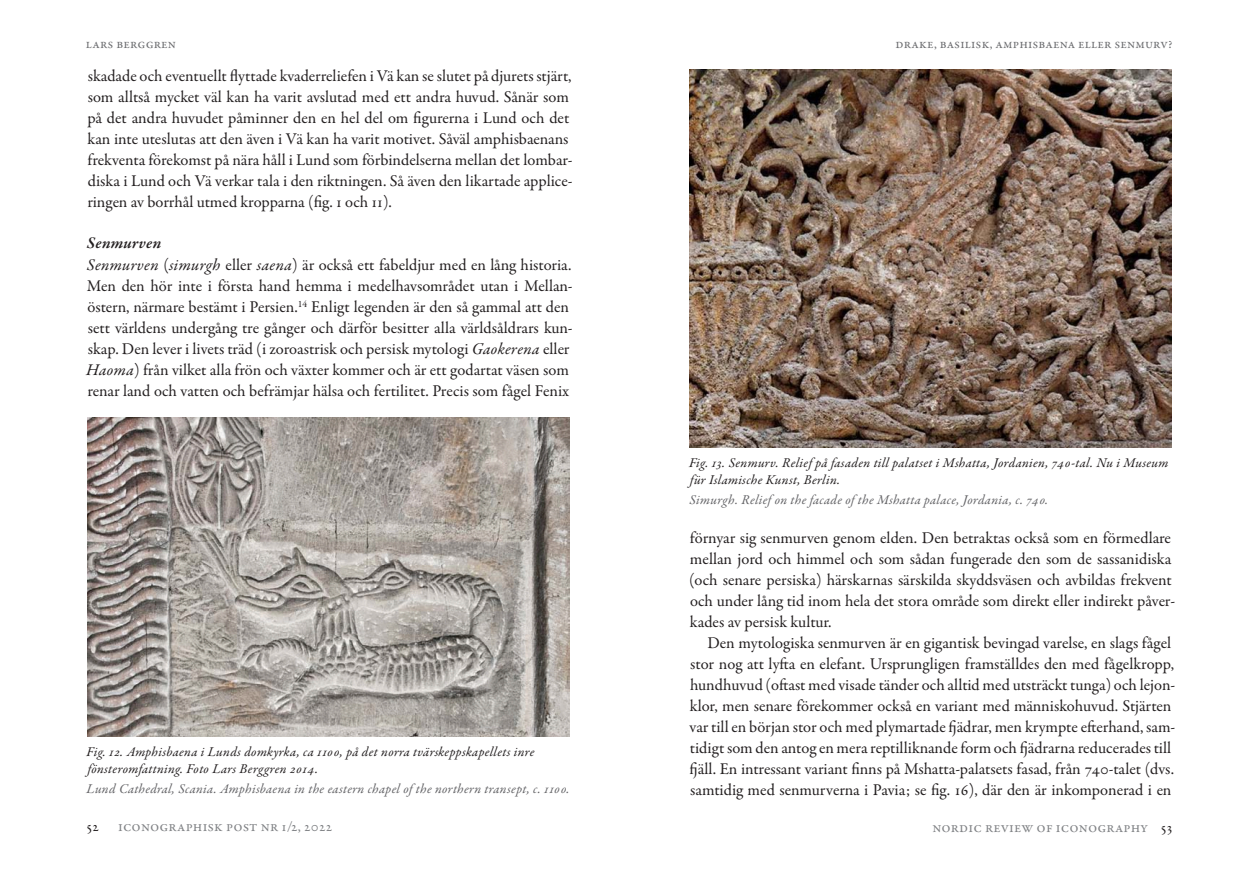
<style>
.page{position:relative;width:1259px;height:893px;background:#fff}
.page>*{position:absolute;margin:0;border:0;box-sizing:border-box;transform-origin:0 0}
.Brödtext_indrag{font:16.5px/21px "Garamond Premr Pro";letter-spacing:-.005em;color:#231f20}
.Brödtext{font:16.5px/21px "Garamond Premr Pro";letter-spacing:-.005em;color:#231f20}
.Brödtext-2{font:italic 600 16.5px "Garamond Premr Pro";letter-spacing:.02em;color:#231f20}
.t1{font:15px "Garamond Premr Pro";letter-spacing:.01em;color:#808285}
.t2{font:15px "Garamond Premr Pro";color:#231f20}
.Bildtext{font:italic 13.5px/16.2px "Garamond Premr Pro";letter-spacing:.02em;color:#231f20}
.Captions_in_English{font:italic 13.5px "Garamond Premr Pro";letter-spacing:.02em;color:#636366}
.t3{font:13.5px "Garamond Premr Pro";letter-spacing:.01em;color:#6c6d70}
.s1{font-style:italic}
.s2{color:#231f20}
</style>
<div class="page">
<img style="left:87px;top:417px;width:482px;height:319px">
<img style="left:689px;top:69px;width:483px;height:379px">
<p class="t3" style="left:86px;top:35px;width:92px">lars berggren</p>
<p class="Brödtext_indrag" style="left:87px;top:66px;width:487px">skadade och eventuellt flyttade kvaderreliefen i Vä kan se slutet på djurets stjärt, som alltså mycket väl kan ha varit avslutad med ett andra huvud. Sånär som på det andra huvudet påminner den en hel del om figurerna i Lund och det kan inte uteslutas att den även i Vä kan ha varit motivet. Såväl amphisbaenans frekventa förekomst på nära håll i Lund som förbindelserna mellan det lombar&shy;diska i Lund och Vä verkar tala i den riktningen. Så även den likartade applice&shy;ringen av borrhål utmed kropparna (fig. 1 och 11).</p>
<p class="Brödtext-2" style="left:87px;top:232px;width:76px">Senmurven</p>
<p class="Brödtext" style="left:86px;top:255px;width:488px"><span class="s1">Senmurven</span> (<span class="s1">simurgh</span> eller <span class="s1">saena</span>) är också ett fabeldjur med en lång historia.<br>Men den hör inte i första hand hemma i medelhavsområdet utan i Mellan&shy;östern, närmare bestämt i Persien.<sup>14</sup> Enligt legenden är den så gammal att den sett världens undergång tre gånger och därför besitter alla världsåldrars kun&shy;skap. Den lever i livets träd (i zoroastrisk och persisk mytologi <span class="s1">Gaokerena</span> eller <span class="s1">Haoma</span>) från vilket alla frön och växter kommer och är ett godartat väsen som renar land och vatten och befrämjar hälsa och fertilitet. Precis som fågel Fenix</p>
<p class="Bildtext" style="left:87px;top:745px;width:449px">Fig. 12. Amphisbaena i Lunds domkyrka, ca 1100, på det norra tvärskeppskapellets inre</p>
<p class="Bildtext" style="left:88px;top:761px;width:232px">fönsteromfattning. Foto Lars Berggren 2014.</p>
<p class="Captions_in_English" style="left:87px;top:780px;width:484px">Lund Cathedral, Scania. Amphisbaena in the eastern chapel of the northern transept, c. 1100.</p>
<p class="t2" style="left:87px;top:817px;width:14px">52</p>
<p class="t1" style="left:118px;top:817px;width:216px">iconographisk post nr 1/2, 2022</p>
<p class="t3" style="left:895px;top:36px;width:278px">drake, basilisk, amphisbaena eller senmurv?</p>
<p class="Bildtext" style="left:689px;top:456px;width:481px">Fig. 13. Senmurv. Relief på fasaden till palatset i Mshatta, Jordanien, 740-tal. Nu i Museum für Islamische Kunst, Berlin.</p>
<p class="Captions_in_English" style="left:689px;top:491px;width:360px">Simurgh. Relief on the facade of the Mshatta palace, Jordania, c. 740.</p>
<p class="Brödtext" style="left:689px;top:528px;width:487px">förnyar sig senmurven genom elden. Den betraktas också som en förmedlare mellan jord och himmel och som sådan fungerade den som de sassanidiska (och senare persiska) härskarnas särskilda skyddsväsen och avbildas frekvent och under lång tid inom hela det stora område som direkt eller indirekt påver&shy;kades av persisk kultur.</p>
<p class="Brödtext_indrag" style="left:689px;top:633px;width:487px;text-indent:18px">Den mytologiska senmurven är en gigantisk bevingad varelse, en slags fågel stor nog att lyfta en elefant. Ursprungligen framställdes den med fågelkropp, hundhuvud (oftast med visade tänder och alltid med utsträckt tunga) och lejon&shy;klor, men senare förekommer också en variant med människohuvud. Stjärten var till en början stor och med plymartade fjädrar, men krympte efterhand, sam&shy;tidigt som den antog en mera reptilliknande form och fjädrarna reducerades till fjäll. En intressant variant finns på Mshatta-palatsets fasad, från 740-talet (dvs. samtidig med senmurverna i Pavia; se fig. 16), där den är inkomponerad i en</p>
<p class="t1" style="left:932px;top:818px;width:242px">nordic review of iconography <span class="s2">53</span></p>
</div>
